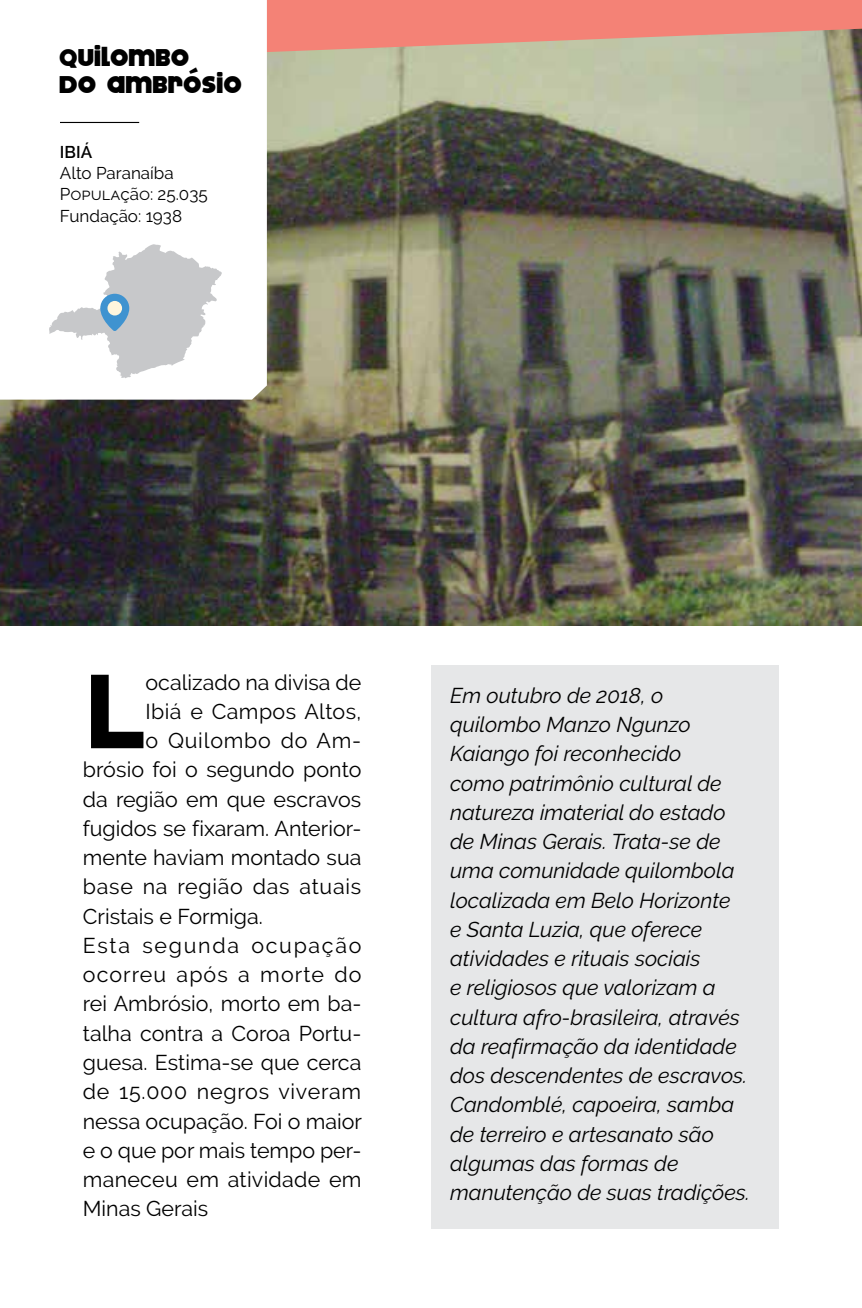
<style>
.page{position:relative;width:862px;height:1308px;background:#fff}
.page>*{position:absolute;margin:0;border:0;box-sizing:border-box;transform-origin:0 0}
.t1{font:700 104.85px "Novecentowide";color:#000}
.t2{font:29.25px/27px "Dokyo";color:#000}
.t3{font:italic 21.38px/29.2px "Raleway";color:#000}
.t4{font:21.38px "Raleway";color:#000}
.t5{font:21.38px "Raleway";letter-spacing:.035em;color:#000}
.t6{font:21.38px "Raleway";letter-spacing:.08em;color:#000}
.t7{font:21.38px "Raleway";letter-spacing:.05em;color:#000}
.t8{font:17.1px/21.2px "Raleway";color:#000}
.t9{font:600 17.1px "Raleway";color:#000}
</style>
<div class="page">
<img style="left:0;top:63px;width:861px;height:562px">
<svg style="left:267px;top:0;width:594px;height:63px;background:#df9785"></svg>
<svg style="left:0;top:0;width:267px;height:399px"></svg>
<svg style="left:49px;top:244px;width:173px;height:134px"></svg>
<div style="left:107px;top:301px;width:15px;height:14px;background:#fff6dd;border-radius:50%"></div>
<hr style="left:60px;top:122px;width:79px;height:1px;background:#000">
<div style="left:431px;top:665px;width:347px;height:563px;background:#e6e7e8"></div>
<h2 class="t2" style="left:60px;top:44px;width:184px">QUILOMBO<br>DO AMBRÓSIO</h2>
<p class="t9" style="left:60px;top:142px;width:34px">IBIÁ</p>
<p class="t8" style="left:60px;top:163px;width:149px">Alto Paranaíba<br>População: 25.035<br>Fundação: 1938</p>
<h1 class="t1" style="left:83px;top:645px;width:64px">L</h1>
<p class="t4" style="left:145px;top:669px;width:217px">ocalizado na divisa de</p>
<p class="t4" style="left:145px;top:699px;width:217px">Ibiá e Campos Altos,</p>
<p class="t5" style="left:145px;top:728px;width:217px">o Quilombo do Am-</p>
<p class="t4" style="left:83px;top:757px;width:280px">brósio foi o segundo ponto</p>
<p class="t4" style="left:83px;top:786px;width:280px">da região em que escravos</p>
<p class="t4" style="left:83px;top:816px;width:280px">fugidos se fixaram. Anterior-</p>
<p class="t4" style="left:83px;top:845px;width:280px">mente haviam montado sua</p>
<p class="t5" style="left:83px;top:874px;width:280px">base na região das atuais</p>
<p class="t4" style="left:83px;top:903px;width:181px">Cristais e Formiga.</p>
<p class="t6" style="left:83px;top:933px;width:280px">Esta segunda ocupação</p>
<p class="t7" style="left:83px;top:962px;width:280px">ocorreu após a morte do</p>
<p class="t4" style="left:83px;top:991px;width:280px">rei Ambrósio, morto em ba-</p>
<p class="t4" style="left:83px;top:1020px;width:280px">talha contra a Coroa Portu-</p>
<p class="t4" style="left:83px;top:1050px;width:280px">guesa. Estima-se que cerca</p>
<p class="t5" style="left:83px;top:1079px;width:280px">de 15.000 negros viveram</p>
<p class="t4" style="left:83px;top:1108px;width:280px">nessa ocupação. Foi o maior</p>
<p class="t4" style="left:83px;top:1137px;width:280px">e o que por mais tempo per-</p>
<p class="t4" style="left:83px;top:1167px;width:280px">maneceu em atividade em</p>
<p class="t4" style="left:83px;top:1196px;width:127px">Minas Gerais</p>
<p class="t3" style="left:450px;top:680px;width:301px">Em outubro de 2018, o quilombo Manzo Ngunzo<br>Kaiango foi reconhecido<br>como patrimônio cultural de natureza imaterial do estado de Minas Gerais. Trata-se de uma comunidade quilombola localizada em Belo Horizonte<br>e Santa Luzia, que oferece atividades e rituais sociais<br>e religiosos que valorizam a cultura afro-brasileira, através da reafirmação da identidade dos descendentes de escravos.<br>Candomblé, capoeira, samba de terreiro e artesanato são algumas das formas de manutenção de suas tradições.</p>
</div>
